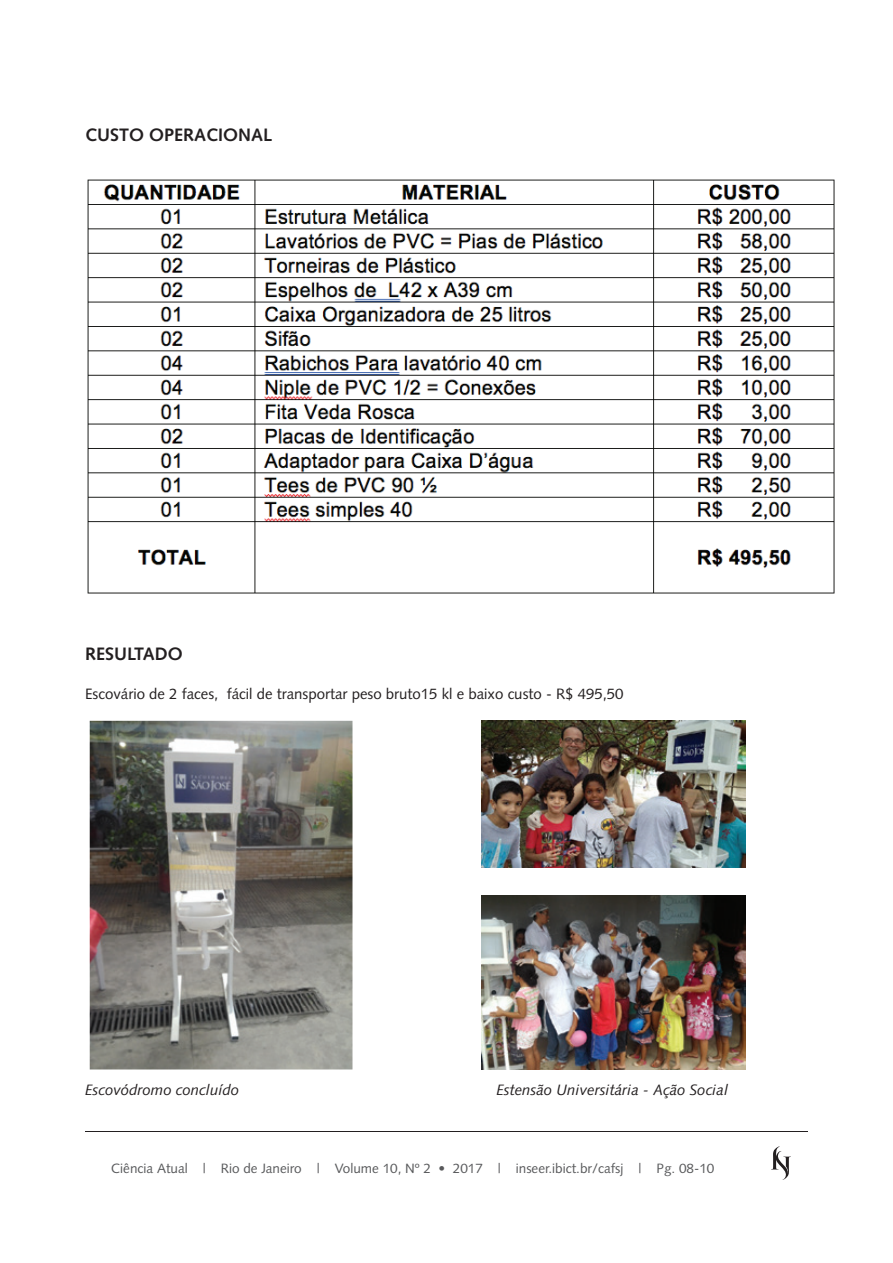
<style>
.page{position:relative;width:893px;height:1263px;background:#fff}
.page>*{position:absolute;margin:0;border:0;box-sizing:border-box;transform-origin:0 0}
.t1{font:700 18px "Syntax LT Std";color:#231f20}
.t2{font:15px "Syntax LT Std";color:#231f20}
.t3{font:italic 15px "Syntax LT Std";color:#231f20}
.t4{font:13.5px "Syntax LT Std";color:#58595b}
</style>
<div class="page">
<hr style="left:85px;top:1131px;width:723px;height:1px;background:#231f20">
<svg style="left:771px;top:1146px;width:20px;height:34px"></svg>
<img style="left:87px;top:179px;width:748px;height:415px">
<img style="left:90px;top:721px;width:262px;height:348px">
<img style="left:90px;top:879px;width:262px;height:1px">
<img style="left:90px;top:897px;width:262px;height:1px">
<img style="left:482px;top:721px;width:263px;height:146px">
<img style="left:482px;top:895px;width:263px;height:174px">
<h1 class="t1" style="left:85px;top:125px;width:188px">CUSTO OPERACIONAL</h1>
<h1 class="t1" style="left:85px;top:643px;width:99px">RESULTADO</h1>
<p class="t2" style="left:85px;top:685px;width:540px">Escovário de 2 faces, fácil de transportar peso bruto15 kl e baixo custo - R$ 495,50</p>
<p class="t3" style="left:85px;top:1081px;width:156px">Escovódromo concluído</p>
<p class="t3" style="left:496px;top:1081px;width:233px">Estensão Universitária - Ação Social</p>
<p class="t4" style="left:111px;top:1160px;width:605px">Ciência Atual | Rio de Janeiro | Volume 10, Nº 2 • 2017 | inseer.ibict.br/cafsj | Pg. 08-10</p>
</div>
